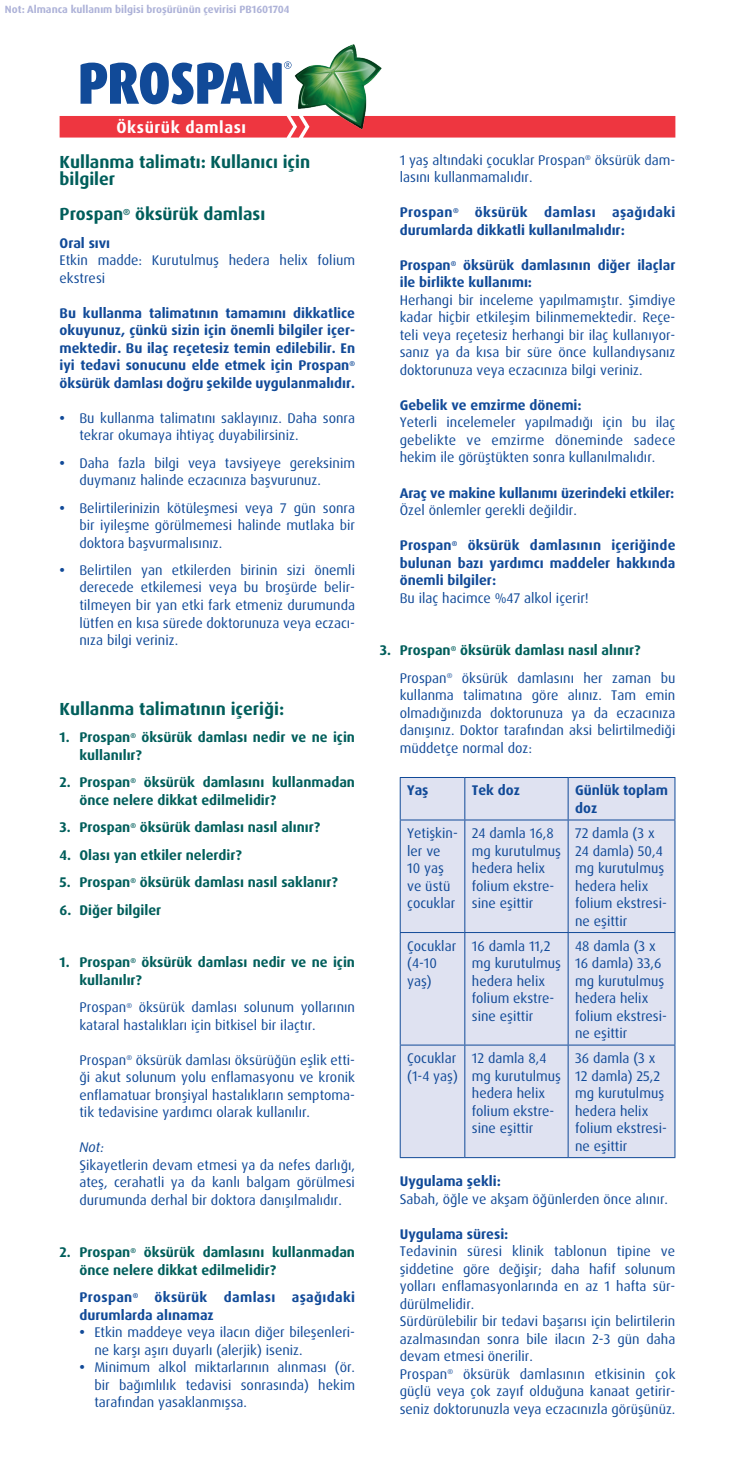
<style>
.page{position:relative;width:735px;height:1474px;background:#fff}
.page>*{position:absolute;margin:0;border:0;box-sizing:border-box;transform-origin:0 0}
.t1{font:700 17.5px/17.5px "Dax Pro";color:#005e5b}
.t2{font:700 16.28px "Dax Pro";letter-spacing:.035em;color:#fff}
.t3{font:14px/17.5px "Dax Pro";color:#114a98}
.t4{font:700 14px/17.5px "Dax Pro";color:#114a98}
.t5{font:700 14px/17.5px "Dax Pro";color:#005e5b}
.t6{font:700 14px/17.5px "Dax Pro";letter-spacing:.025em;color:#114a98}
.t7{font:italic 14px "Dax Pro";color:#114a98}
.t8{font:700 10.5px "Dax Pro";color:#adb2d8}
.s1{font-weight:700}
.s2{font-weight:400;color:#114a98}
</style>
<div class="page">
<div style="left:60px;top:116px;width:615px;height:21px;background:#ee3640"></div>
<div style="left:400px;top:778px;width:274px;height:379px;background:#dfe2f1"></div>
<hr style="left:399px;top:777px;width:65px;height:1px;background:#114a98">
<hr style="left:399px;top:778px;width:1px;height:41px;background:#114a98">
<hr style="left:464px;top:777px;width:103px;height:1px;background:#114a98">
<hr style="left:464px;top:778px;width:1px;height:41px;background:#114a98">
<hr style="left:567px;top:777px;width:108px;height:1px;background:#114a98">
<hr style="left:567px;top:778px;width:1px;height:41px;background:#114a98">
<hr style="left:674px;top:778px;width:1px;height:41px;background:#114a98">
<hr style="left:399px;top:819px;width:65px;height:1px;background:#114a98">
<hr style="left:399px;top:820px;width:1px;height:112px;background:#114a98">
<hr style="left:464px;top:819px;width:103px;height:1px;background:#114a98">
<hr style="left:464px;top:820px;width:1px;height:112px;background:#114a98">
<hr style="left:567px;top:819px;width:108px;height:1px;background:#114a98">
<hr style="left:567px;top:820px;width:1px;height:112px;background:#114a98">
<hr style="left:674px;top:820px;width:1px;height:112px;background:#114a98">
<hr style="left:399px;top:932px;width:65px;height:1px;background:#114a98">
<hr style="left:399px;top:933px;width:1px;height:111px;background:#114a98">
<hr style="left:464px;top:932px;width:103px;height:1px;background:#114a98">
<hr style="left:464px;top:933px;width:1px;height:111px;background:#114a98">
<hr style="left:567px;top:932px;width:108px;height:1px;background:#114a98">
<hr style="left:567px;top:933px;width:1px;height:111px;background:#114a98">
<hr style="left:674px;top:933px;width:1px;height:111px;background:#114a98">
<hr style="left:399px;top:1044px;width:65px;height:1px;background:#114a98">
<hr style="left:399px;top:1045px;width:1px;height:112px;background:#114a98">
<hr style="left:464px;top:1044px;width:103px;height:1px;background:#114a98">
<hr style="left:464px;top:1045px;width:1px;height:112px;background:#114a98">
<hr style="left:567px;top:1044px;width:108px;height:1px;background:#114a98">
<hr style="left:567px;top:1045px;width:1px;height:112px;background:#114a98">
<hr style="left:674px;top:1045px;width:1px;height:112px;background:#114a98">
<hr style="left:399px;top:1157px;width:65px;height:1px;background:#114a98">
<hr style="left:464px;top:1157px;width:103px;height:1px;background:#114a98">
<hr style="left:567px;top:1157px;width:108px;height:1px;background:#114a98">
<img style="left:291px;top:44px;width:93px;height:89px">
<svg style="left:80px;top:61px;width:211px;height:43px"></svg>
<p class="t8" style="left:5px;top:3px;width:286px">Not: Almanca kullanım bilgisi broşürünün çevirisi PB1601704</p>
<p class="t2" style="left:116px;top:117px;width:131px">Öksürük damlası</p>
<p class="t1" style="left:60px;top:153px;width:252px">Kullanma talimatı: Kullanıcı için bilgiler</p>
<p class="t1" style="left:60px;top:205px;width:207px">Prospan<sup>®</sup> öksürük damlası</p>
<p class="t4" style="left:60px;top:234px;width:52px">Oral sıvı</p>
<p class="t3" style="left:60px;top:251px;width:297px">Etkin madde: Kurutulmuş hedera helix folium ekstresi</p>
<p class="t4" style="left:60px;top:304px;width:297px;text-align:justify">Bu kullanma talimatının tamamını dikkatlice okuyunuz, çünkü sizin için önemli bilgiler içer&shy;mektedir. Bu ilaç reçetesiz temin edilebilir. En iyi tedavi sonucunu elde etmek için Prospan<sup>® </sup>öksürük damlası doğru şekilde uygulanmalıdır.</p>
<p class="t3" style="left:79px;top:409px;width:277px;text-indent:-20px"><span class="s1">•</span> Bu kullanma talimatını saklayınız. Daha sonra tekrar okumaya ihtiyaç duyabilirsiniz.</p>
<p class="t3" style="left:79px;top:454px;width:277px;text-indent:-20px"><span class="s1">•</span> Daha fazla bilgi veya tavsiyeye gereksinim duymanız halinde eczacınıza başvurunuz.</p>
<p class="t3" style="left:79px;top:499px;width:277px;text-align:justify;text-indent:-20px"><span class="s1">•</span> Belirtilerinizin kötüleşmesi veya 7 gün sonra bir iyileşme görülmemesi halinde mutlaka bir doktora başvurmalısınız.</p>
<p class="t3" style="left:79px;top:561px;width:277px;text-align:justify;text-indent:-20px"><span class="s1">•</span> Belirtilen yan etkilerden birinin sizi önemli derecede etkilemesi veya bu broşürde belir&shy;tilmeyen bir yan etki fark etmeniz durumunda lütfen en kısa sürede doktorunuza veya eczacı&shy;nıza bilgi veriniz.</p>
<p class="t1" style="left:60px;top:700px;width:226px">Kullanma talimatının içeriği:</p>
<p class="t5" style="left:79px;top:729px;width:277px;text-indent:-20px">1. Prospan<sup>®</sup> öksürük damlası nedir ve ne için kullanılır?</p>
<p class="t5" style="left:79px;top:774px;width:277px;text-indent:-20px">2. Prospan<sup>®</sup> öksürük damlasını kullanmadan önce nelere dikkat edilmelidir?</p>
<p class="t5" style="left:60px;top:818px;width:262px">3. Prospan<sup>®</sup> öksürük damlası nasıl alınır?</p>
<p class="t5" style="left:60px;top:846px;width:184px">4. Olası yan etkiler nelerdir?</p>
<p class="t5" style="left:60px;top:873px;width:280px">5. Prospan<sup>®</sup> öksürük damlası nasıl saklanır?</p>
<p class="t5" style="left:60px;top:901px;width:103px">6. Diğer bilgiler</p>
<p class="t5" style="left:79px;top:953px;width:277px;text-indent:-20px">1. Prospan<sup>®</sup> öksürük damlası nedir ve ne için kullanılır?</p>
<p class="t3" style="left:79px;top:998px;width:277px">Prospan<sup>®</sup> öksürük damlası solunum yollarının kataral hastalıkları için bitkisel bir ilaçtır.</p>
<p class="t3" style="left:79px;top:1051px;width:277px;text-align:justify">Prospan<sup>®</sup> öksürük damlası öksürüğün eşlik etti&shy;ği akut solunum yolu enflamasyonu ve kronik enflamatuar bronşiyal hastalıkların semptoma&shy;tik tedavisine yardımcı olarak kullanılır.</p>
<p class="t7" style="left:79px;top:1138px;width:26px">Not:</p>
<p class="t3" style="left:79px;top:1156px;width:277px;text-align:justify">Şikayetlerin devam etmesi ya da nefes darlığı, ateş, cerahatli ya da kanlı balgam görülmesi durumunda derhal bir doktora danışılmalıdır.</p>
<p class="t5" style="left:79px;top:1243px;width:277px;text-indent:-20px">2. Prospan<sup>®</sup> öksürük damlasını kullanmadan önce nelere dikkat edilmelidir?</p>
<p class="t6" style="left:79px;top:1288px;width:277px">Prospan<sup>®</sup> öksürük damlası aşağıdaki durumlarda alınamaz</p>
<p class="t3" style="left:94px;top:1323px;width:262px;text-indent:-15px"><span class="s1">•</span> Etkin maddeye veya ilacın diğer bileşenleri&shy;ne karşı aşırı duyarlı (alerjik) iseniz.</p>
<p class="t3" style="left:94px;top:1358px;width:262px;text-align:justify;text-indent:-15px"><span class="s1">•</span> Minimum alkol miktarlarının alınması (ör. bir bağımlılık tedavisi sonrasında) hekim tarafından yasaklanmışsa.</p>
<p class="t3" style="left:399px;top:151px;width:277px">1 yaş altındaki çocuklar Prospan<sup>®</sup> öksürük dam&shy;lasını kullanmamalıdır.</p>
<p class="t4" style="left:399px;top:204px;width:277px">Prospan<sup>®</sup> öksürük damlası aşağıdaki durumlarda dikkatli kullanılmalıdır:</p>
<p class="t4" style="left:399px;top:256px;width:277px">Prospan<sup>®</sup> öksürük damlasının diğer ilaçlar ile birlikte kullanımı:</p>
<p class="t3" style="left:399px;top:291px;width:277px;text-align:justify">Herhangi bir inceleme yapılmamıştır. Şimdiye kadar hiçbir etkileşim bilinmemektedir. Reçe&shy;teli veya reçetesiz herhangi bir ilaç kullanıyor&shy;sanız ya da kısa bir süre önce kullandıysanız doktorunuza veya eczacınıza bilgi veriniz.</p>
<p class="t4" style="left:399px;top:396px;width:183px">Gebelik ve emzirme dönemi:</p>
<p class="t3" style="left:399px;top:414px;width:277px;text-align:justify">Yeterli incelemeler yapılmadığı için bu ilaç gebelikte ve emzirme döneminde sadece hekim ile görüştükten sonra kullanılmalıdır.</p>
<p class="t4" style="left:399px;top:484px;width:276px">Araç ve makine kullanımı üzerindeki etkiler:</p>
<p class="t3" style="left:399px;top:501px;width:178px">Özel önlemler gerekli değildir.</p>
<p class="t4" style="left:399px;top:536px;width:277px;text-align:justify">Prospan<sup>®</sup> öksürük damlasının içeriğinde bulunan bazı yardımcı maddeler hakkında önemli bilgiler:</p>
<p class="t3" style="left:399px;top:589px;width:190px">Bu ilaç hacimce %47 alkol içerir!</p>
<p class="t5" style="left:399px;top:636px;width:277px;line-height:27.5px;text-indent:-20px">3. Prospan<sup>®</sup> öksürük damlası nasıl alınır?<br><span class="s2">Prospan</span><sup>®</sup> <span class="s2">öksürük damlasını her zaman bu</span></p>
<p class="t3" style="left:399px;top:686px;width:277px;text-align:justify">kullanma talimatına göre alınız. Tam emin olmadığınızda doktorunuza ya da eczacınıza danışınız. Doktor tarafından aksi belirtilmediği müddetçe normal doz:</p>
<p class="t4" style="left:407px;top:782px;width:23px">Yaş</p>
<p class="t4" style="left:471px;top:782px;width:50px">Tek doz</p>
<p class="t4" style="left:575px;top:782px;width:94px">Günlük toplam doz</p>
<p class="t3" style="left:407px;top:824px;width:52px">Yetişkin&shy;ler ve<br>10 yaş ve üstü çocuklar</p>
<p class="t3" style="left:471px;top:824px;width:91px">24 damla 16,8 mg kurutulmuş hedera helix folium ekstre&shy;sine eşittir</p>
<p class="t3" style="left:575px;top:824px;width:93px">72 damla (3 x<br>24 damla) 50,4 mg kurutulmuş hedera helix folium ekstresi&shy;ne eşittir</p>
<p class="t3" style="left:407px;top:937px;width:50px">Çocuklar (4-10 yaş)</p>
<p class="t3" style="left:471px;top:937px;width:91px">16 damla 11,2 mg kurutulmuş hedera helix folium ekstre&shy;sine eşittir</p>
<p class="t3" style="left:575px;top:937px;width:93px">48 damla (3 x<br>16 damla) 33,6 mg kurutulmuş hedera helix folium ekstresi&shy;ne eşittir</p>
<p class="t3" style="left:407px;top:1049px;width:52px">Çocuklar (1-4 yaş)</p>
<p class="t3" style="left:471px;top:1049px;width:91px">12 damla 8,4 mg kurutulmuş hedera helix folium ekstre&shy;sine eşittir</p>
<p class="t3" style="left:575px;top:1049px;width:93px">36 damla (3 x<br>12 damla) 25,2 mg kurutulmuş hedera helix folium ekstresi&shy;ne eşittir</p>
<p class="t4" style="left:399px;top:1172px;width:102px">Uygulama şekli:</p>
<p class="t3" style="left:399px;top:1189px;width:270px">Sabah, öğle ve akşam öğünlerden önce alınır.</p>
<p class="t4" style="left:399px;top:1225px;width:110px">Uygulama süresi:</p>
<p class="t3" style="left:399px;top:1242px;width:277px">Tedavinin süresi klinik tablonun tipine ve şiddetine göre değişir; daha hafif solunum yolları enflamasyonlarında en az 1 hafta sür&shy;dürülmelidir.<br>Sürdürülebilir bir tedavi başarısı için belirtilerin azalmasından sonra bile ilacın 2-3 gün daha devam etmesi önerilir.<br>Prospan<sup>®</sup> öksürük damlasının etkisinin çok güçlü veya çok zayıf olduğuna kanaat getirir&shy;seniz doktorunuzla veya eczacınızla görüşünüz.</p>
</div>
